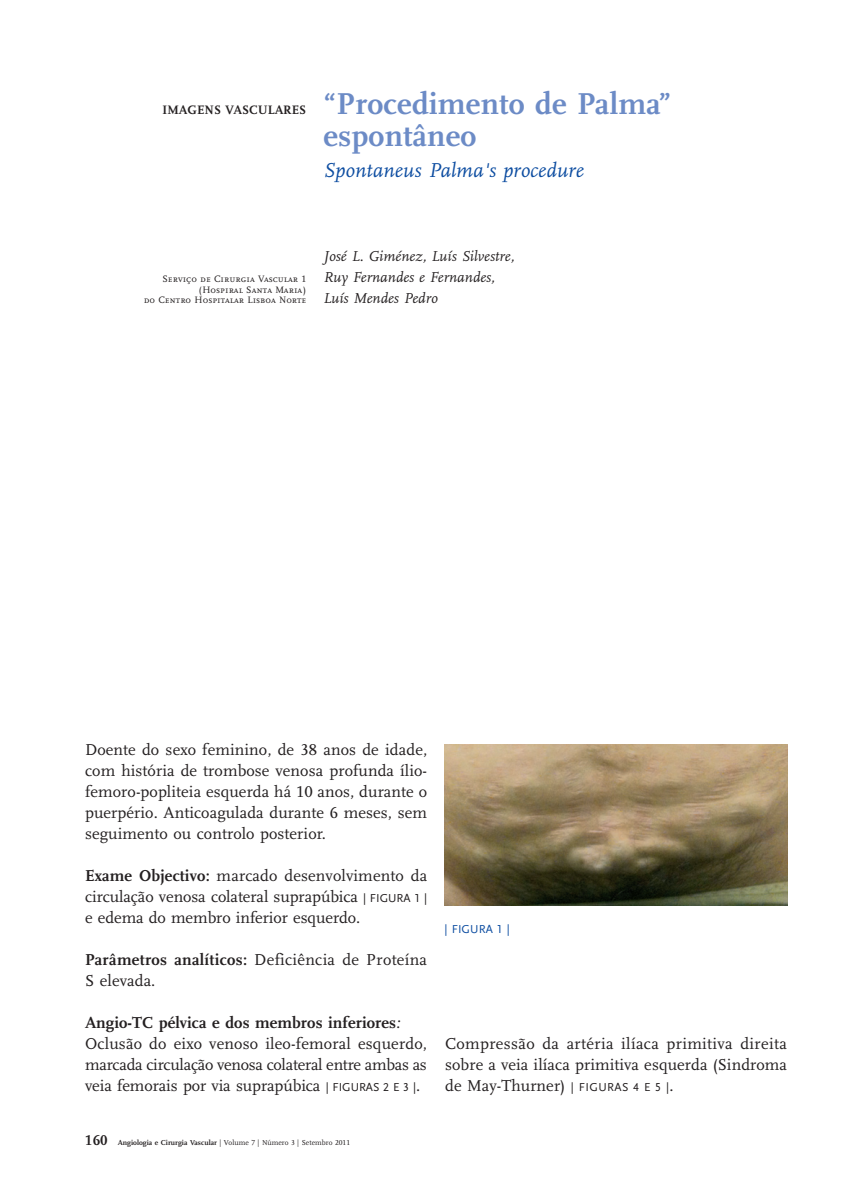
<style>
.page{position:relative;width:851px;height:1191px;background:#fff}
.page>*{position:absolute;margin:0;border:0;box-sizing:border-box;transform-origin:0 0}
.titulo1{font:700 31.5px/31.5px "Scala LF";letter-spacing:.005em;color:#6c8bc6}
.titulo1-2{font:italic 21px "Scala LF";letter-spacing:.005em;color:#0d4da1}
.t1{font:16.5px/21px "Scala LF";letter-spacing:.005em;color:#231f20;text-align:justify}
.t2{font:700 16.5px "Scala LF";letter-spacing:.005em;color:#231f20}
.Nomes{font:italic 15px/21px "Scala LF";letter-spacing:.005em;color:#231f20}
.Notas{font:700 12.75px "Scala LF";letter-spacing:.005em;color:#231f20}
.TABELAS_TÍTULO{font:12px "Scala Sans Caps";letter-spacing:.005em;color:#0d4da1}
.Notas-2{font:9.75px/10.5px "Scala LF Caps";letter-spacing:.005em;color:#231f20;text-align:right}
.t3{font:7.5px "Scala LF";letter-spacing:.005em;color:#231f20}
.s1{font-weight:700}
.s2{font-family:"Scala Sans Caps";font-size:12px}
.s3{font-weight:400;font-style:italic}
.s4{font-weight:700;font-size:15px}
</style>
<div class="page">
<img style="left:444px;top:744px;width:343px;height:161px">
<p class="Notas" style="left:162px;top:103px;width:145px">IMAGENS VASCULARES</p>
<p class="titulo1" style="left:323px;top:88px;width:349px">“Procedimento de Palma” espontâneo</p>
<p class="titulo1-2" style="left:323px;top:159px;width:262px">Spontaneus Palma's procedure</p>
<p class="Notas-2" style="left:144px;top:274px;width:164px">Serviço de Cirurgia Vascular 1 (Hospiral Santa Maria)<br>do Centro Hospitalar Lisboa Norte</p>
<p class="Nomes" style="left:323px;top:246px;width:192px">José L. Giménez, Luís Silvestre,<br>Ruy Fernandes e Fernandes,<br>Luís Mendes Pedro</p>
<p class="t1" style="left:85px;top:739px;width:343px">Doente do sexo feminino, de 38 anos de idade, com história de trombose venosa profunda ílio&shy;femoro-popliteia esquerda há 10 anos, durante o puerpério. Anticoagulada durante 6 meses, sem seguimento ou controlo posterior.</p>
<p class="t1" style="left:85px;top:865px;width:343px"><span class="s1">Exame Objectivo:</span> marcado desenvolvimento da circulação venosa colateral suprapúbica <span class="s2">| FIGURA 1 | </span>e edema do membro inferior esquerdo.</p>
<p class="t1" style="left:85px;top:949px;width:343px"><span class="s1">Parâmetros analíticos:</span> Deficiência de Proteína<br>S elevada.</p>
<p class="t2" style="left:85px;top:1013px;width:317px">Angio-TC pélvica e dos membros inferiores<span class="s3">:</span></p>
<p class="t1" style="left:85px;top:1033px;width:343px">Oclusão do eixo venoso ileo-femoral esquerdo, marcada circulação venosa colateral entre ambas as veia femorais por via suprapúbica <span class="s2">| FIGURAS 2 E 3 |</span>.</p>
<p class="t1" style="left:445px;top:1033px;width:343px">Compressão da artéria ilíaca primitiva direita sobre a veia ilíaca primitiva esquerda (Sindroma de May-Thurner) <span class="s2">| FIGURAS 4 E 5 |</span>.</p>
<p class="TABELAS_TÍTULO" style="left:444px;top:923px;width:67px">| FIGURA 1 |</p>
<p class="t3" style="left:85px;top:1138px;width:266px"><span class="s4">160</span> <span class="s1">Angiologia e Cirurgia Vascular</span> | Volume 7 | Número 3 | Setembro 2011</p>
</div>
